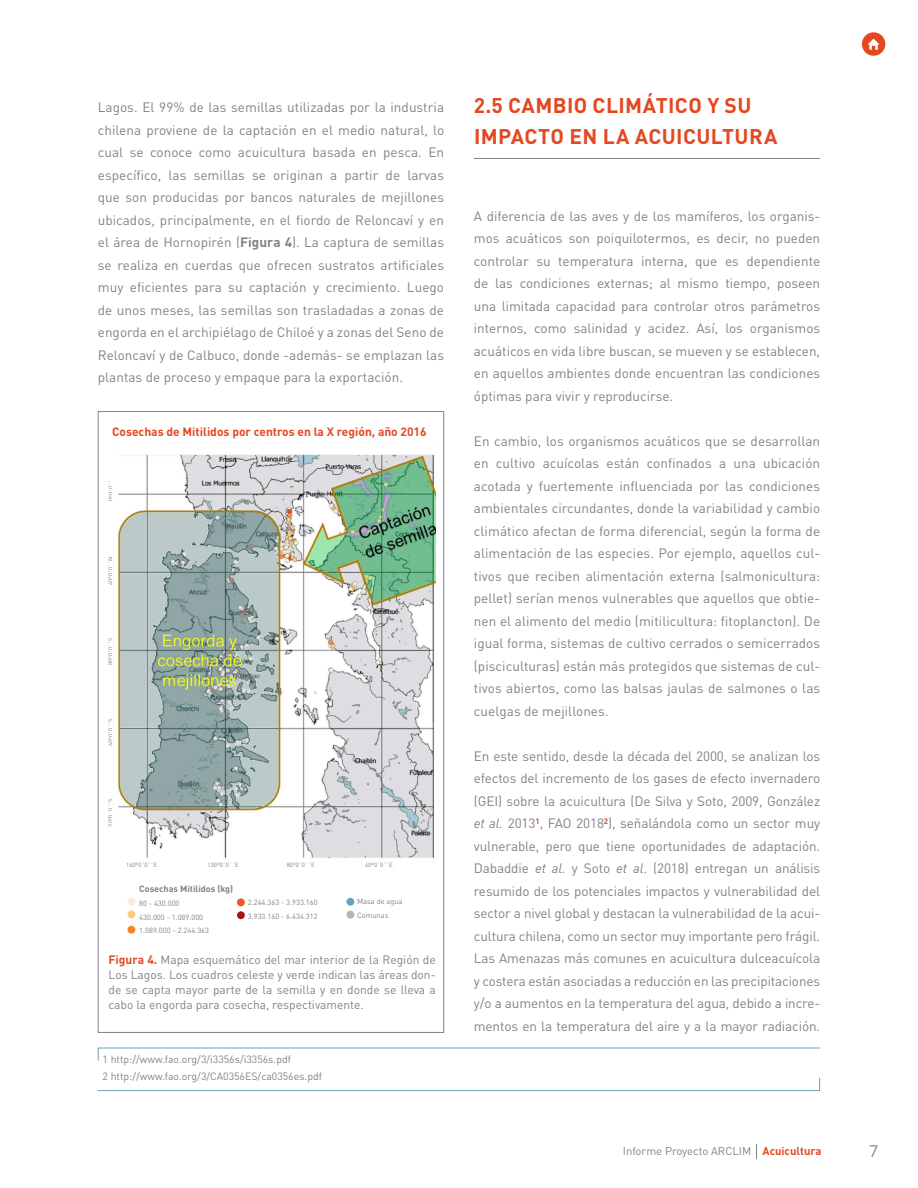
<style>
.page{position:relative;width:918px;height:1188px;background:#fff}
.page>*{position:absolute;margin:0;border:0;box-sizing:border-box;transform-origin:0 0}
.TEXTO_GENERAL{font:700 21px "DIN Pro";letter-spacing:.015em;color:#e54820}
.t1{font:16.5px "Panton";color:#808285}
.TEXTO_GENERAL-2{font:13.5px/22.5px "DIN Pro";color:#808285;text-align:justify}
.t2{font:12px/15px "DIN Pro";color:#808285;text-align:justify}
.t3{font:700 12px "DIN Pro";color:#e54820}
.t4{font:11.25px "DIN Pro";color:#808285}
.CITAS{font:10.5px "DIN Pro";color:#808285}
.t5{font:700 9px "DIN Pro";color:#808285}
.t6{font:7.5px "DIN Pro";color:#808285}
.t7{font:6px "DIN Pro";color:#808285}
.s1{font-weight:700}
.s2{font-family:"DIN";font-style:italic}
.s3{font-weight:700;color:#e54820}
</style>
<div class="page">
<div style="left:862px;top:32px;width:23px;height:24px;background:#e54820;border-radius:50%"></div>
<svg style="left:868px;top:39px;width:12px;height:11px"></svg>
<svg style="left:756px;top:1144px;width:1px;height:15px"></svg>
<img style="left:118px;top:454px;width:318px;height:404px">
<div style="left:127px;top:898px;width:8px;height:8px;background:#fde7df;border-radius:50%"></div>
<div style="left:127px;top:910px;width:8px;height:8px;background:#fdc97f;border-radius:50%"></div>
<div style="left:127px;top:926px;width:8px;height:8px;background:#f58527;border-radius:50%"></div>
<div style="left:237px;top:898px;width:8px;height:8px;background:#f15622;border-radius:50%"></div>
<div style="left:237px;top:911px;width:8px;height:8px;background:#ab1116;border-radius:50%"></div>
<div style="left:346px;top:898px;width:8px;height:8px;background:#6ba1ba;border-radius:50%"></div>
<div style="left:346px;top:911px;width:8px;height:8px;background:#b4b5b8;border-radius:50%"></div>
<hr style="left:474px;top:158px;width:346px;height:1px;background:#808285">
<svg style="left:97px;top:1047px;width:723px;height:14px"></svg>
<svg style="left:97px;top:1077px;width:723px;height:14px"></svg>
<p class="TEXTO_GENERAL-2" style="left:98px;top:96px;width:348px">Lagos. El 99% de las semillas utilizadas por la industria chilena proviene de la captación en el medio natural, lo cual se conoce como acuicultura basada en pesca. En específico, las semillas se originan a partir de larvas que son producidas por bancos naturales de mejillones ubicados, principalmente, en el fiordo de Reloncaví y en el área de Hornopirén (<span class="s1">Figura 4</span>). La captura de semillas se realiza en cuerdas que ofrecen sustratos artificiales muy eficientes para su captación y crecimiento. Luego de unos meses, las semillas son trasladadas a zonas de engorda en el archipiélago de Chiloé y a zonas del Seno de Reloncaví y de Calbuco, donde -además- se emplazan las plantas de proceso y empaque para la exportación.</p>
<p class="TEXTO_GENERAL" style="left:474px;top:88px;width:279px">2.5 CAMBIO CLIMÁTICO Y SU</p>
<p class="TEXTO_GENERAL" style="left:474px;top:119px;width:305px">IMPACTO EN LA ACUICULTURA</p>
<p class="TEXTO_GENERAL-2" style="left:474px;top:204px;width:348px">A diferencia de las aves y de los mamíferos, los organis&shy;mos acuáticos son poiquilotermos, es decir, no pueden controlar su temperatura interna, que es dependiente de las condiciones externas; al mismo tiempo, poseen una limitada capacidad para controlar otros parámetros internos, como salinidad y acidez. Así, los organismos acuáticos en vida libre buscan, se mueven y se establecen, en aquellos ambientes donde encuentran las condiciones óptimas para vivir y reproducirse.</p>
<p class="TEXTO_GENERAL-2" style="left:474px;top:429px;width:348px">En cambio, los organismos acuáticos que se desarrollan en cultivo acuícolas están confinados a una ubicación acotada y fuertemente influenciada por las condiciones ambientales circundantes, donde la variabilidad y cambio climático afectan de forma diferencial, según la forma de alimentación de las especies. Por ejemplo, aquellos cul&shy;tivos que reciben alimentación externa (salmonicultura: pellet) serían menos vulnerables que aquellos que obtie&shy;nen el alimento del medio (mitilicultura: fitoplancton). De igual forma, sistemas de cultivo cerrados o semicerrados (pisciculturas) están más protegidos que sistemas de cul&shy;tivos abiertos, como las balsas jaulas de salmones o las cuelgas de mejillones.</p>
<p class="TEXTO_GENERAL-2" style="left:474px;top:744px;width:348px">En este sentido, desde la década del 2000, se analizan los efectos del incremento de los gases de efecto invernadero (GEI) sobre la acuicultura (De Silva y Soto, 2009, González <span class="s2">et al.</span> 2013<sup>1</sup>, FAO 2018<sup>2</sup>), señalándola como un sector muy vulnerable, pero que tiene oportunidades de adaptación.<br>Dabaddie <span class="s2">et al.</span> y Soto <span class="s2">et al</span>. (2018) entregan un análisis resumido de los potenciales impactos y vulnerabilidad del sector a nivel global y destacan la vulnerabilidad de la acui&shy;cultura chilena, como un sector muy importante pero frágil.<br>Las Amenazas más comunes en acuicultura dulceacuícola y costera están asociadas a reducción en las precipitaciones y/o a aumentos en la temperatura del agua, debido a incre&shy;mentos en la temperatura del aire y a la mayor radiación.</p>
<p class="t3" style="left:112px;top:422px;width:316px">Cosechas de Mitilidos por centros en la X región, año 2016</p>
<p class="t7" style="left:107px;top:501px;width:23px;rotate:-90deg">0º0´0´´</p>
<p class="t7" style="left:106px;top:585px;width:30px;rotate:-90deg">40º0´0´´N</p>
<p class="t7" style="left:106px;top:665px;width:29px;rotate:-90deg">80º0´0´´S</p>
<p class="t7" style="left:106px;top:746px;width:29px;rotate:-90deg">60º0´0´´S</p>
<p class="t7" style="left:106px;top:827px;width:29px;rotate:-90deg">20º0´0´´S</p>
<p class="t7" style="left:287px;top:861px;width:29px">80º0´0´´E</p>
<p class="t7" style="left:365px;top:861px;width:29px">40º0´0´´E</p>
<p class="t6" style="left:357px;top:896px;width:47px">Masa de agua</p>
<p class="t6" style="left:357px;top:910px;width:33px">Comunas</p>
<p class="t7" style="left:126px;top:861px;width:32px">160º0´0´´E</p>
<p class="t7" style="left:208px;top:861px;width:32px">120º0´0´´E</p>
<p class="t5" style="left:139px;top:881px;width:95px">Cosechas Mitilidos (kg)</p>
<p class="t6" style="left:139px;top:898px;width:42px">80 - 430.000</p>
<p class="t6" style="left:139px;top:912px;width:65px">430.000 - 1.089.000</p>
<p class="t6" style="left:139px;top:926px;width:71px">1.089.000 - 2.244.363</p>
<p class="t6" style="left:248px;top:897px;width:71px">2.244.363 - 3.933.160</p>
<p class="t6" style="left:248px;top:911px;width:71px">3.933.160 - 6.434.312</p>
<p class="t2" style="left:108px;top:951px;width:329px"><span class="s3">Figura 4.</span> Mapa esquemático del mar interior de la Región de Los Lagos. Los cuadros celeste y verde indican las áreas don&shy;de se capta mayor parte de la semilla y en donde se lleva a cabo la engorda para cosecha, respectivamente.</p>
<p class="CITAS" style="left:103px;top:1052px;width:190px">1 http://www.fao.org/3/i3356s/i3356s.pdf</p>
<p class="CITAS" style="left:103px;top:1070px;width:221px">2 http://www.fao.org/3/CA0356ES/ca0356es.pdf</p>
<p class="t4" style="left:623px;top:1143px;width:200px">Informe Proyecto ARCLIM <span class="s3">Acuicultura</span></p>
<p class="t1" style="left:869px;top:1141px;width:10px">7</p>
</div>
